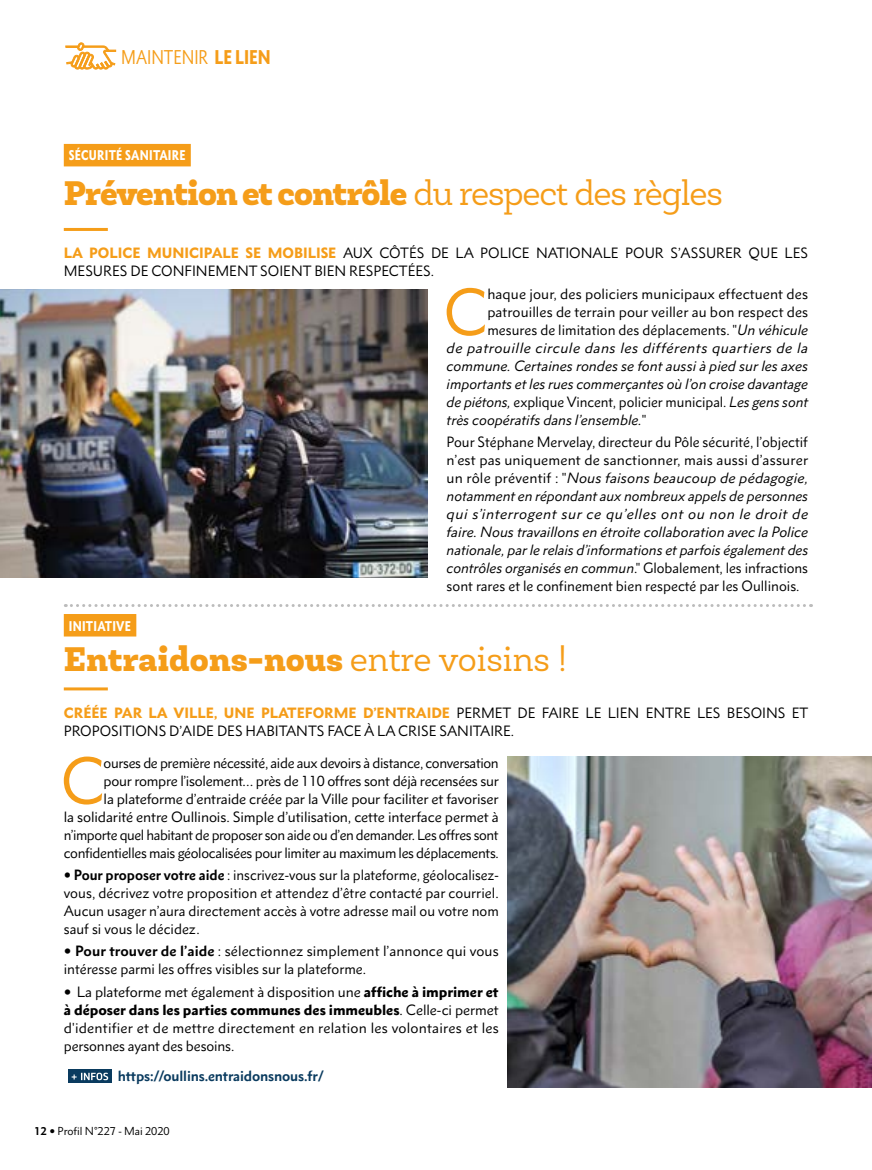
<style>
.page{position:relative;width:872px;height:1170px;background:#fff}
.page>*{position:absolute;margin:0;border:0;box-sizing:border-box;transform-origin:0 0}
.t1{font:60.15px "Metro Nova Pro";color:#f59d19}
.t2{font:900 34.5px "Newslab";letter-spacing:-.03em;color:#f59d19}
.t3{font:900 34.5px "Newslab";color:#f59d19}
.t4{font:condensed 18px "Metro Nova Pro";color:#f59d19}
.t5{font:13.5px/18px "Metro Nova Pro";letter-spacing:-.005em;color:#000}
.t6{font:italic 13.5px/18px "Metro Nova Pro";color:#000;text-align:justify}
.t7{font:13.5px/18px "Metro Nova Pro";letter-spacing:-.025em;color:#000;text-align:right}
.t8{font:italic 13.5px "Metro Nova Pro";letter-spacing:.035em;color:#000}
.t9{font:700 13.5px "Metro Nova Pro";letter-spacing:-.01em;color:#0a3b5f}
.t10{font:900 condensed 12.75px "Metro Nova Pro";letter-spacing:.02em;color:#fff}
.t11{font:10.5px "Metro Nova Pro";color:#000}
.s1{font-weight:900}
.s2{font-weight:400}
.s3{font-weight:900;color:#f59d19}
.s4{font-style:italic}
.s5{font-style:normal}
.s6{font-weight:700}
</style>
<div class="page">
<div style="left:64px;top:144px;width:127px;height:22px;background:#f59d19"></div>
<div style="left:64px;top:614px;width:72px;height:22px;background:#f59d19"></div>
<div style="left:68px;top:1069px;width:44px;height:13px;background:#0a3b5f"></div>
<svg style="left:72px;top:1072px;width:36px;height:8px"></svg>
<hr style="left:64px;top:228px;width:44px;height:3px;background:#f59d19">
<img style="left:0;top:289px;width:427px;height:288px">
<img style="left:507px;top:756px;width:365px;height:330px">
<svg style="left:65px;top:604px;width:746px;height:3px"></svg>
<hr style="left:64px;top:687px;width:44px;height:3px;background:#f59d19">
<svg style="left:66px;top:42px;width:50px;height:27px"></svg>
<h3 class="t4" style="left:121px;top:46px;width:151px">MAINTENIR <span class="s1">LE LIEN</span></h3>
<p class="t10" style="left:69px;top:147px;width:118px">SÉCURITÉ SANITAIRE</p>
<h2 class="t2" style="left:64px;top:171px;width:660px">Prévention et contrôle <span class="s2">du respect des règles</span></h2>
<p class="t5" style="left:64px;top:243px;width:746px"><span class="s3">LA POLICE MUNICIPALE SE MOBILISE</span> AUX CÔTÉS DE LA POLICE NATIONALE POUR S’ASSURER QUE LES<br>MESURES DE CONFINEMENT SOIENT BIEN RESPECTÉES.</p>
<p class="t10" style="left:69px;top:617px;width:64px">INITIATIVE</p>
<h1 class="t1" style="left:443px;top:274px;width:46px">C</h1>
<p class="t5" style="left:487px;top:285px;width:322px">haque jour, des policiers municipaux effectuent des</p>
<p class="t5" style="left:487px;top:303px;width:322px">patrouilles de terrain pour veiller au bon respect des</p>
<p class="t5" style="left:487px;top:321px;width:322px">mesures de limitation des déplacements. "<span class="s4">Un véhicule</span></p>
<p class="t8" style="left:446px;top:339px;width:363px">de patrouille circule dans les différents quartiers de la</p>
<p class="t6" style="left:446px;top:357px;width:363px">commune. Certaines rondes se font aussi à pied sur les axes</p>
<p class="t6" style="left:446px;top:375px;width:363px">importants et les rues commerçantes où l’on croise davantage</p>
<p class="t5" style="left:446px;top:393px;width:363px"><span class="s4">de piétons,</span> explique Vincent, policier municipal. <span class="s4">Les gens sont</span></p>
<p class="t6" style="left:446px;top:411px;width:201px">très coopératifs dans l’ensemble.<span class="s5">"</span></p>
<p class="t6" style="left:446px;top:433px;width:363px"><span class="s5">Pour Stéphane Mervelay, directeur du Pôle sécurité, l’objectif n’est pas uniquement de sanctionner, mais aussi d’assurer un rôle préventif : "</span>Nous faisons beaucoup de pédagogie, notamment en répondant aux nombreux appels de personnes qui s’interrogent sur ce qu’elles ont ou non le droit de faire. Nous travaillons en étroite collaboration avec la Police nationale, par le relais d’informations et parfois également des contrôles organisés en commun<span class="s5">." Globalement, les infractions sont rares et le confinement bien respecté par les Oullinois.</span></p>
<h2 class="t3" style="left:64px;top:636px;width:504px">Entraidons-nous <span class="s2">entre voisins !</span></h2>
<p class="t5" style="left:64px;top:703px;width:746px"><span class="s3">CRÉÉE PAR LA VILLE, UNE PLATEFORME D’ENTRAIDE</span> PERMET DE FAIRE LE LIEN ENTRE LES BESOINS ET<br>PROPOSITIONS D’AIDE DES HABITANTS FACE À LA CRISE SANITAIRE.</p>
<h1 class="t1" style="left:60px;top:743px;width:46px">C</h1>
<p class="t7" style="left:64px;top:753px;width:437px">ourses de première nécessité, aide aux devoirs à distance, conversation<br>pour rompre l’isolement… près de 110 offres sont déjà recensées sur<br>la plateforme d’entraide créée par la Ville pour faciliter et favoriser<br>la solidarité entre Oullinois. Simple d’utilisation, cette interface permet à n’importe quel habitant de proposer son aide ou d’en demander. Les offres sont confidentielles mais géolocalisées pour limiter au maximum les déplacements.</p>
<p class="t5" style="left:64px;top:865px;width:436px;text-align:justify;text-indent:10px"><span class="s6">Pour proposer votre aide</span> : inscrivez-vous sur la plateforme, géolocalisez&shy;vous, décrivez votre proposition et attendez d’être contacté par courriel.<br>Aucun usager n’aura directement accès à votre adresse mail ou votre nom sauf si vous le décidez.</p>
<p class="t5" style="left:64px;top:942px;width:436px;text-indent:11px"><span class="s6">Pour trouver de l’aide</span> : sélectionnez simplement l’annonce qui vous intéresse parmi les offres visibles sur la plateforme.</p>
<p class="t5" style="left:64px;top:982px;width:436px;text-align:justify;text-indent:13px">La plateforme met également à disposition une <span class="s1">affiche à imprimer et à déposer dans les parties communes des immeubles</span>. Celle-ci permet d'identifier et de mettre directement en relation les volontaires et les personnes ayant des besoins.</p>
<p class="t9" style="left:118px;top:1067px;width:208px">https://oullins.entraidonsnous.fr/</p>
<p class="t11" style="left:34px;top:1123px;width:137px"><span class="s6">12</span> Profil N°227 - Mai 2020</p>
</div>
